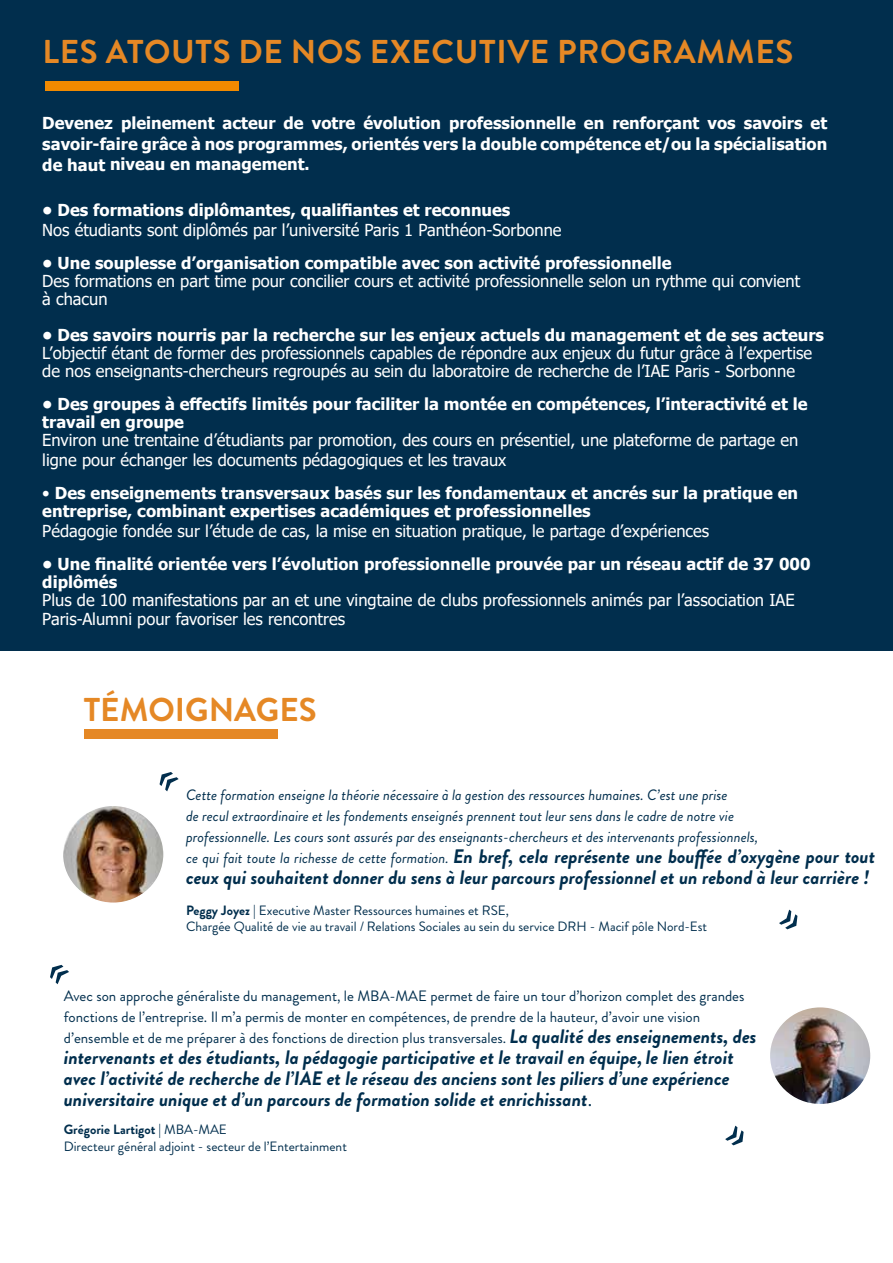
<style>
.page{position:relative;width:893px;height:1263px;background:#fff}
.page>*{position:absolute;margin:0;border:0;box-sizing:border-box;transform-origin:0 0}
.t1{font:700 33px "Brandon Grotesque";letter-spacing:.02em;color:#e58825}
.t2{font:700 33px "Brandon Grotesque";color:#e58825}
.t3{font:italic 700 19.5px/21px "Brandon Grotesque";color:#012e4d}
.t4{font:700 16.5px/18px "Tahoma";color:#fff}
.t5{font:16.5px/18px "Tahoma";color:#fff}
.t6{font:15px/21px "Brandon Grotesque";color:#012e4d}
.t7{font:italic 15px/21px "Brandon Grotesque";color:#012e4d}
.t8{font:13.5px/15.9px "Brandon Grotesque";color:#012e4d}
.s1{font-weight:400}
.s2{font-weight:400;font-size:15px}
.s3{font-weight:700}
.s4{font-weight:700;font-style:italic;font-size:19.5px}
.s5{font-weight:400;font-style:normal}
</style>
<div class="page">
<div style="left:0;top:0;width:893px;height:650px;background:#012e4d"></div>
<div style="left:45px;top:81px;width:194px;height:10px;background:#f18a00"></div>
<div style="left:84px;top:729px;width:193px;height:10px;background:#e58825"></div>
<img style="left:65px;top:807px;width:97px;height:94px">
<div style="left:62px;top:804px;width:103px;height:100px;border:2px solid #fff;border-radius:50%"></div>
<img style="left:772px;top:1009px;width:97px;height:93px">
<div style="left:769px;top:1006px;width:103px;height:99px;border:2px solid #fff;border-radius:50%"></div>
<h1 class="t1" style="left:43px;top:29px;width:752px">LES ATOUTS DE NOS EXECUTIVE PROGRAMMES</h1>
<p class="t4" style="left:42px;top:114px;width:786px;line-height:21px">Devenez pleinement acteur de votre évolution professionnelle en renforçant vos savoirs et savoir-faire grâce à nos programmes, orientés vers la double compétence et/ou la spécialisation</p>
<p class="t4" style="left:42px;top:156px;width:269px">de haut niveau en management.</p>
<p class="t4" style="left:42px;top:202px;width:470px">• Des formations diplômantes, qualifiantes et reconnues</p>
<p class="t5" style="left:42px;top:222px;width:521px">Nos étudiants sont diplômés par l’université Paris 1 Panthéon-Sorbonne</p>
<p class="t4" style="left:42px;top:255px;width:631px">• Une souplesse d’organisation compatible avec son activité professionnelle</p>
<p class="t5" style="left:42px;top:273px;width:759px">Des formations en part time pour concilier cours et activité professionnelle selon un rythme qui convient à chacun</p>
<p class="t4" style="left:42px;top:327px;width:783px">• Des savoirs nourris par la recherche sur les enjeux actuels du management et de ses acteurs</p>
<p class="t5" style="left:42px;top:345px;width:771px">L’objectif étant de former des professionnels capables de répondre aux enjeux du futur grâce à l’expertise de nos enseignants-chercheurs regroupés au sein du laboratoire de recherche de l’IAE Paris - Sorbonne</p>
<p class="t4" style="left:42px;top:396px;width:767px">• Des groupes à effectifs limités pour faciliter la montée en compétences, l’interactivité et le travail en groupe</p>
<p class="t5" style="left:42px;top:431px;width:757px;line-height:19.8px">Environ une trentaine d’étudiants par promotion, des cours en présentiel, une plateforme de partage en ligne pour échanger les documents pédagogiques et les travaux</p>
<p class="t4" style="left:42px;top:485px;width:757px"><span class="s1">•</span> Des enseignements transversaux basés sur les fondamentaux et ancrés sur la pratique en entreprise, combinant expertises académiques et professionnelles</p>
<p class="t5" style="left:42px;top:523px;width:668px">Pédagogie fondée sur l’étude de cas, la mise en situation pratique, le partage d’expériences</p>
<p class="t4" style="left:42px;top:555px;width:770px">• Une finalité orientée vers l’évolution professionnelle prouvée par un réseau actif de 37 000 diplômés</p>
<p class="t5" style="left:42px;top:591px;width:754px;line-height:19.5px">Plus de 100 manifestations par an et une vingtaine de clubs professionnels animés par l’association IAE<br>Paris-Alumni pour favoriser les rencontres</p>
<h1 class="t2" style="left:84px;top:687px;width:234px">TÉMOIGNAGES</h1>
<p class="t7" style="left:186px;top:784px;width:574px">Cette formation enseigne la théorie nécessaire à la gestion des ressources humaines. C’est une prise<br>de recul extraordinaire et les fondements enseignés prennent tout leur sens dans le cadre de notre vie professionnelle. Les cours sont assurés par des enseignants-chercheurs et des intervenants professionnels,</p>
<p class="t3" style="left:186px;top:846px;width:691px"><span class="s2">ce qui fait toute la richesse de cette formation.</span> En bref, cela représente une bouffée d’oxygène pour tout ceux qui souhaitent donner du sens à leur parcours professionnel et un rebond à leur carrière !</p>
<p class="t8" style="left:186px;top:902px;width:523px"><span class="s3">Peggy Joyez</span> | Executive Master Ressources humaines et RSE,<br>Chargée Qualité de vie au travail / Relations Sociales au sein du service DRH - Macif pôle Nord-Est</p>
<p class="t6" style="left:64px;top:986px;width:694px">Avec son approche généraliste du management, le MBA-MAE permet de faire un tour d’horizon complet des grandes fonctions de l’entreprise. Il m’a permis de monter en compétences, de prendre de la hauteur, d’avoir une vision d’ensemble et de me préparer à des fonctions de direction plus transversales. <span class="s4">La qualité des enseignements, des</span></p>
<p class="t3" style="left:64px;top:1047px;width:672px">intervenants et des étudiants, la pédagogie participative et le travail en équipe, le lien étroit avec l’activité de recherche de l’IAE et le réseau des anciens sont les piliers d’une expérience universitaire unique et d’un parcours de formation solide et enrichissant<span class="s5">.</span></p>
<p class="t8" style="left:64px;top:1120px;width:285px;line-height:17.2px"><span class="s3">Grégorie Lartigot</span> | MBA-MAE<br>Directeur général adjoint - secteur de l’Entertainment</p>
</div>
